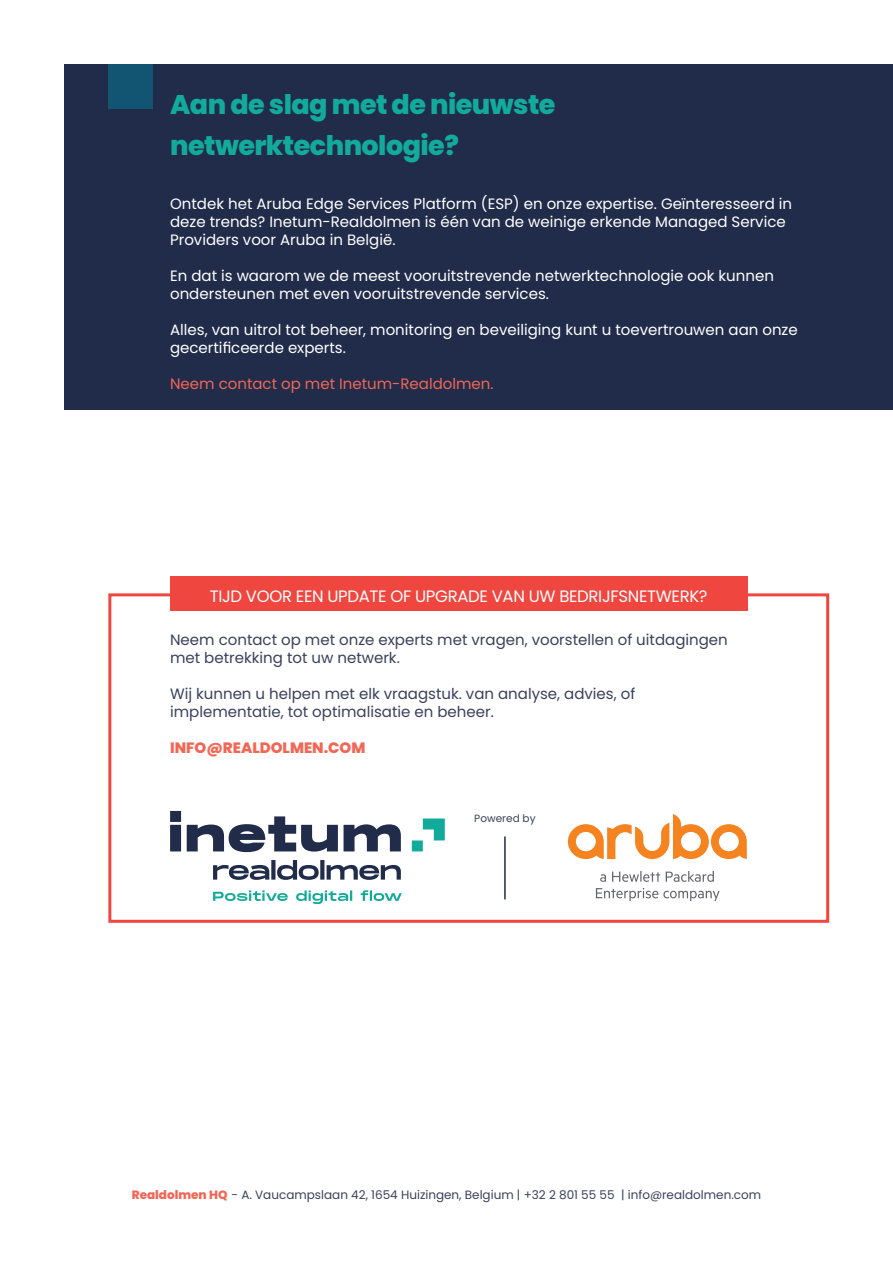
<style>
.page{position:relative;width:893px;height:1263px;background:#fff}
.page>*{position:absolute;margin:0;border:0;box-sizing:border-box;transform-origin:0 0}
.t1{font:800 27px/40.5px "Poppins";letter-spacing:-.02em;color:#12ab9b}
.t2{font:16.5px "Poppins";letter-spacing:-.02em;color:#fff}
.t3{font:15px/18px "Poppins";color:#fff}
.t4{font:15px/18px "Poppins";color:#3b405b}
.t5{font:15px "Poppins";color:#f26655}
.t6{font:800 15px "Poppins";color:#f26655}
.t7{font:12px "Poppins";color:#3b405b}
.t8{font:10.5px "Poppins";color:#3b405b}
.s1{font-weight:800;color:#f26655}
</style>
<div class="page">
<div style="left:64px;top:64px;width:828px;height:346px;background:#212c4a"></div>
<div style="left:108px;top:593px;width:721px;height:330px;background:#fff;border:3px solid #ef463f"></div>
<div style="left:170px;top:576px;width:577px;height:34px;background:#ef463f"></div>
<svg style="left:596px;top:871px;width:124px;height:30px"></svg>
<svg style="left:568px;top:814px;width:179px;height:45px"></svg>
<div style="left:108px;top:64px;width:45px;height:44px;background:#115573"></div>
<svg style="left:170px;top:811px;width:231px;height:41px"></svg>
<svg style="left:412px;top:818px;width:33px;height:33px"></svg>
<svg style="left:213px;top:860px;width:188px;height:20px"></svg>
<svg style="left:213px;top:890px;width:189px;height:14px"></svg>
<hr style="left:504px;top:836px;width:2px;height:63px;background:#212c4a">
<p class="t1" style="left:170px;top:85px;width:387px">Aan de slag met de nieuwste netwerktechnologie?</p>
<p class="t3" style="left:170px;top:195px;width:624px">Ontdek het Aruba Edge Services Platform (ESP) en onze expertise. Geïnteresseerd in deze trends? Inetum-Realdolmen is één van de weinige erkende Managed Service<br>Providers voor Aruba in België.</p>
<p class="t3" style="left:170px;top:267px;width:605px">En dat is waarom we de meest vooruitstrevende netwerktechnologie ook kunnen ondersteunen met even vooruitstrevende services.</p>
<p class="t3" style="left:170px;top:321px;width:629px">Alles, van uitrol tot beheer, monitoring en beveiliging kunt u toevertrouwen aan onze gecertificeerde experts.</p>
<p class="t5" style="left:170px;top:375px;width:325px">Neem contact op met Inetum-Realdolmen.</p>
<p class="t2" style="left:210px;top:587px;width:499px">TIJD VOOR EEN UPDATE OF UPGRADE VAN UW BEDRIJFSNETWERK?</p>
<p class="t4" style="left:170px;top:631px;width:559px">Neem contact op met onze experts met vragen, voorstellen of uitdagingen met betrekking tot uw netwerk.</p>
<p class="t4" style="left:170px;top:685px;width:467px">Wij kunnen u helpen met elk vraagstuk. van analyse, advies, of implementatie, tot optimalisatie en beheer.</p>
<p class="t6" style="left:170px;top:739px;width:197px">INFO@REALDOLMEN.COM</p>
<p class="t8" style="left:474px;top:812px;width:63px">Powered by</p>
<p class="t7" style="left:132px;top:1188px;width:631px"><span class="s1">Realdolmen HQ</span> - A. Vaucampslaan 42, 1654 Huizingen, Belgium | +32 2 801 55 55 | info@realdolmen.com</p>
</div>
